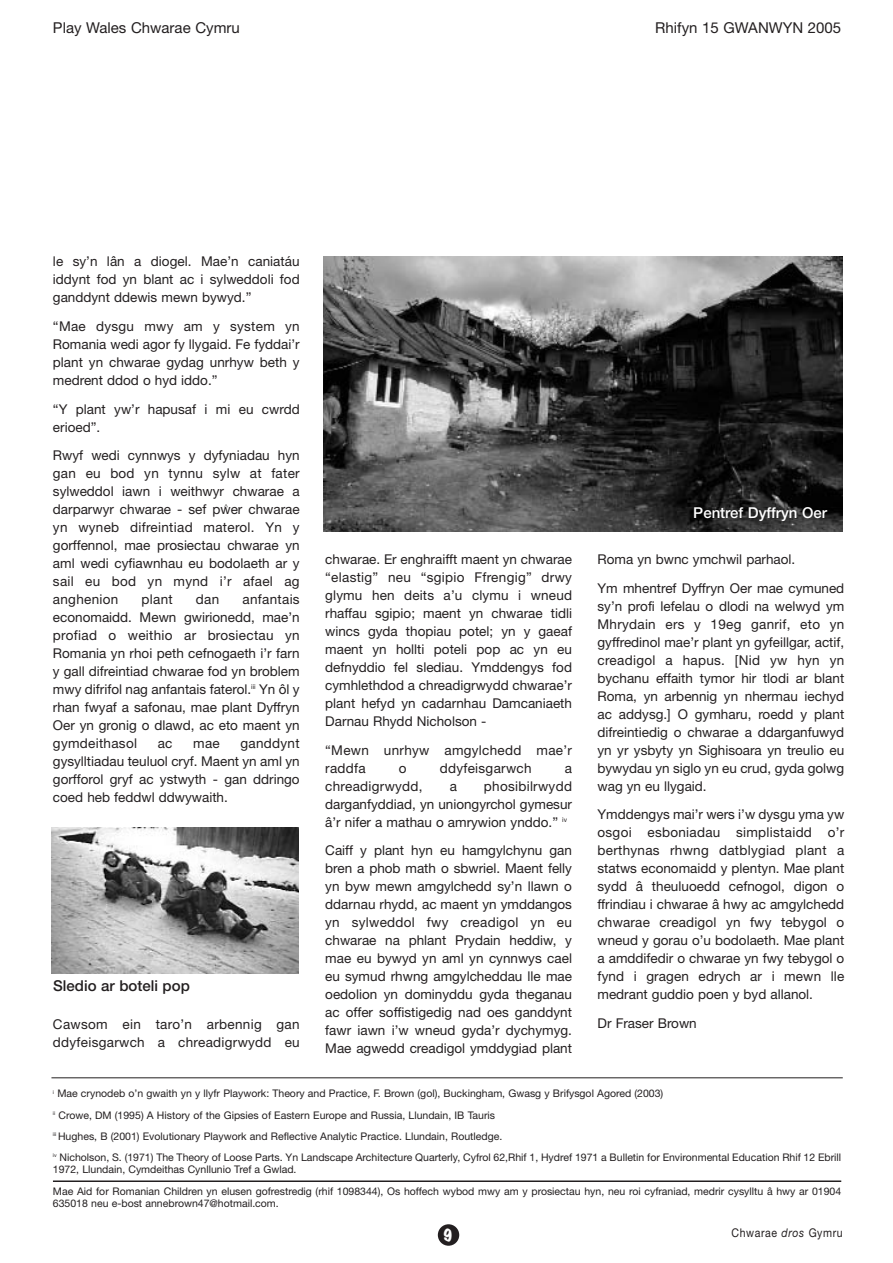
<style>
.page{position:relative;width:893px;height:1263px;background:#fff}
.page>*{position:absolute;margin:0;border:0;box-sizing:border-box;transform-origin:0 0}
.t1{font:15px "Helvetica Neue";color:#231f20}
.t2{font:500 15px "Helvetica Neue";color:#231f20}
.t3{font:500 15px "Helvetica Neue";color:#fff}
.t4{font:15px "Marker Felt Wide";color:#fff}
.t5{font:13.5px/18px "Helvetica Neue";color:#231f20;text-align:justify}
.t6{font:13.5px/18px "Helvetica Neue";letter-spacing:.02em;color:#231f20}
.t7{font:12px "Helvetica Neue";letter-spacing:.055em;color:#231f20;scale:.88 1}
.t8{font:10.5px/21.1px "Helvetica Neue";color:#231f20}
.s1{font-style:italic}
</style>
<div class="page">
<div style="left:438px;top:1224px;width:21px;height:22px;background:#231f20;border-radius:50%"></div>
<hr style="left:53px;top:1180px;width:788px;height:2px;background:#231f20">
<hr style="left:51px;top:1077px;width:791px;height:1px;background:#231f20">
<img style="left:51px;top:828px;width:247px;height:145px">
<img style="left:324px;top:257px;width:518px;height:275px">
<p class="t1" style="left:53px;top:23px;width:188px">Play Wales Chwarae Cymru</p>
<p class="t1" style="left:655px;top:23px;width:187px">Rhifyn 15 GWANWYN 2005</p>
<p class="t5" style="left:53px;top:254px;width:248px">le sy’n lân a diogel. Mae’n caniatáu iddynt fod yn blant ac i sylweddoli fod ganddynt ddewis mewn bywyd.”</p>
<p class="t5" style="left:53px;top:318px;width:248px">“Mae dysgu mwy am y system yn Romania wedi agor fy llygaid. Fe fyddai’r plant yn chwarae gydag unrhyw beth y medrent ddod o hyd iddo.”</p>
<p class="t5" style="left:53px;top:401px;width:248px">“Y plant yw’r hapusaf i mi eu cwrdd erioed”.</p>
<p class="t5" style="left:53px;top:448px;width:248px">Rwyf wedi cynnwys y dyfyniadau hyn gan eu bod yn tynnu sylw at fater sylweddol iawn i weithwyr chwarae a darparwyr chwarae - sef pw<sup>^</sup> er chwarae yn wyneb difreintiad materol. Yn y gorffennol, mae prosiectau chwarae yn aml wedi cyfiawnhau eu bodolaeth ar y sail eu bod yn mynd i’r afael ag anghenion</p>
<p class="t5" style="left:53px;top:592px;width:248px;text-indent:189px">anfantais economaidd. Mewn gwirionedd, mae’n profiad o weithio ar brosiectau yn Romania yn rhoi peth cefnogaeth i’r farn y gall difreintiad chwarae fod yn broblem mwy difrifol nag anfantais faterol.<sup>iii</sup> Yn ôl y rhan fwyaf a safonau, mae plant Dyffryn Oer yn gronig o dlawd, ac eto maent yn gymdeithasol</p>
<p class="t5" style="left:142px;top:592px;width:33px">plant</p>
<p class="t5" style="left:196px;top:592px;width:25px">dan</p>
<p class="t5" style="left:53px;top:736px;width:248px;text-indent:188px">ganddynt gysylltiadau teuluol cryf. Maent yn aml yn gorfforol gryf ac ystwyth - gan ddringo coed heb feddwl ddwywaith.</p>
<p class="t5" style="left:158px;top:736px;width:16px">ac</p>
<p class="t5" style="left:193px;top:736px;width:28px">mae</p>
<p class="t2" style="left:53px;top:980px;width:138px">Sledio ar boteli pop</p>
<p class="t6" style="left:53px;top:1016px;width:248px">Cawsom ein taro’n arbennig gan ddyfeisgarwch a chreadigrwydd eu</p>
<p class="t5" style="left:325px;top:552px;width:248px">chwarae. Er enghraifft maent yn chwarae “elastig” neu “sgipio Ffrengig” drwy glymu hen deits a’u clymu i wneud rhaffau sgipio; maent yn chwarae tidli wincs gyda thopiau potel; yn y gaeaf maent yn hollti poteli pop ac yn eu defnyddio fel slediau. Ymddengys fod cymhlethdod a chreadigrwydd chwarae’r plant hefyd yn cadarnhau Damcaniaeth Darnau Rhydd Nicholson -</p>
<p class="t6" style="left:325px;top:742px;width:248px">“Mewn unrhyw amgylchedd mae’r raddfa</p>
<p class="t5" style="left:399px;top:760px;width:9px">o</p>
<p class="t6" style="left:440px;top:760px;width:93px">ddyfeisgarwch</p>
<p class="t5" style="left:564px;top:760px;width:9px">a</p>
<p class="t6" style="left:325px;top:778px;width:99px">chreadigrwydd,</p>
<p class="t5" style="left:449px;top:778px;width:9px">a</p>
<p class="t5" style="left:325px;top:778px;width:248px;text-indent:159px">phosibilrwydd darganfyddiad, yn uniongyrchol gymesur â’r nifer a mathau o amrywion ynddo.” <sup>iv</sup></p>
<p class="t5" style="left:325px;top:843px;width:248px">Caiff y plant hyn eu hamgylchynu gan bren a phob math o sbwriel. Maent felly yn byw mewn amgylchedd sy’n llawn o ddarnau rhydd, ac maent yn ymddangos yn sylweddol fwy creadigol yn eu chwarae na phlant Prydain heddiw, y mae eu bywyd yn aml yn cynnwys cael eu symud rhwng amgylcheddau lle mae oedolion yn dominyddu gyda theganau ac offer soffistigedig nad oes ganddynt fawr iawn i’w wneud gyda’r dychymyg.<br>Mae agwedd creadigol ymddygiad plant</p>
<p class="t3" style="left:693px;top:507px;width:135px">Pentref Dyffryn Oer</p>
<p class="t5" style="left:597px;top:546px;width:248px;line-height:28.7px">Roma yn bwnc ymchwil parhaol.<br>Ym mhentref Dyffryn Oer mae cymuned</p>
<p class="t5" style="left:597px;top:598px;width:248px">sy’n profi lefelau o dlodi na welwyd ym Mhrydain ers y 19eg ganrif, eto yn gyffredinol mae’r plant yn gyfeillgar, actif, creadigol a hapus. [Nid yw hyn yn bychanu effaith tymor hir tlodi ar blant Roma, yn arbennig yn nhermau iechyd ac addysg.] O gymharu, roedd y plant difreintiedig o chwarae a ddarganfuwyd yn yr ysbyty yn Sighisoara yn treulio eu bywydau yn siglo yn eu crud, gyda golwg wag yn eu llygaid.</p>
<p class="t5" style="left:597px;top:807px;width:248px">Ymddengys mai’r wers i’w dysgu yma yw osgoi esboniadau simplistaidd o’r berthynas rhwng datblygiad plant a statws economaidd y plentyn. Mae plant sydd â theuluoedd cefnogol, digon o ffrindiau i chwarae â hwy ac amgylchedd chwarae creadigol yn fwy tebygol o wneud y gorau o’u bodolaeth. Mae plant a amddifedir o chwarae yn fwy tebygol o fynd i gragen edrych ar i mewn lle medrant guddio poen y byd allanol.</p>
<p class="t5" style="left:597px;top:1015px;width:101px">Dr Fraser Brown</p>
<p class="t8" style="left:53px;top:1084px;width:789px"><sup>i</sup> Mae crynodeb o’n gwaith yn y llyfr Playwork: Theory and Practice, F. Brown (gol), Buckingham, Gwasg y Brifysgol Agored (2003)<br><sup>ii</sup> Crowe, DM (1995) A History of the Gipsies of Eastern Europe and Russia, Llundain, IB Tauris<br><sup>iii</sup> Hughes, B (2001) Evolutionary Playwork and Reflective Analytic Practice. Llundain, Routledge.<br><sup>iv</sup> Nicholson, S. (1971) The Theory of Loose Parts. Yn Landscape Architecture Quarterly, Cyfrol 62,Rhif 1, Hydref 1971 a Bulletin for Environmental Education Rhif 12 Ebrill</p>
<p class="t8" style="left:53px;top:1160px;width:789px">1972, Llundain, Cymdeithas Cynllunio Tref a Gwlad.<br>Mae Aid for Romanian Children yn elusen gofrestredig (rhif 1098344), Os hoffech wybod mwy am y prosiectau hyn, neu roi cyfraniad, medrir cysylltu â hwy ar 01904</p>
<p class="t8" style="left:53px;top:1194px;width:227px">635018 neu e-bost annebrown47@hotmail.com.</p>
<p class="t4" style="left:443px;top:1228px;width:10px">9</p>
<p class="t7" style="left:731px;top:1229px;width:128px">Chwarae <span class="s1">dros</span> Gymru</p>
</div>
